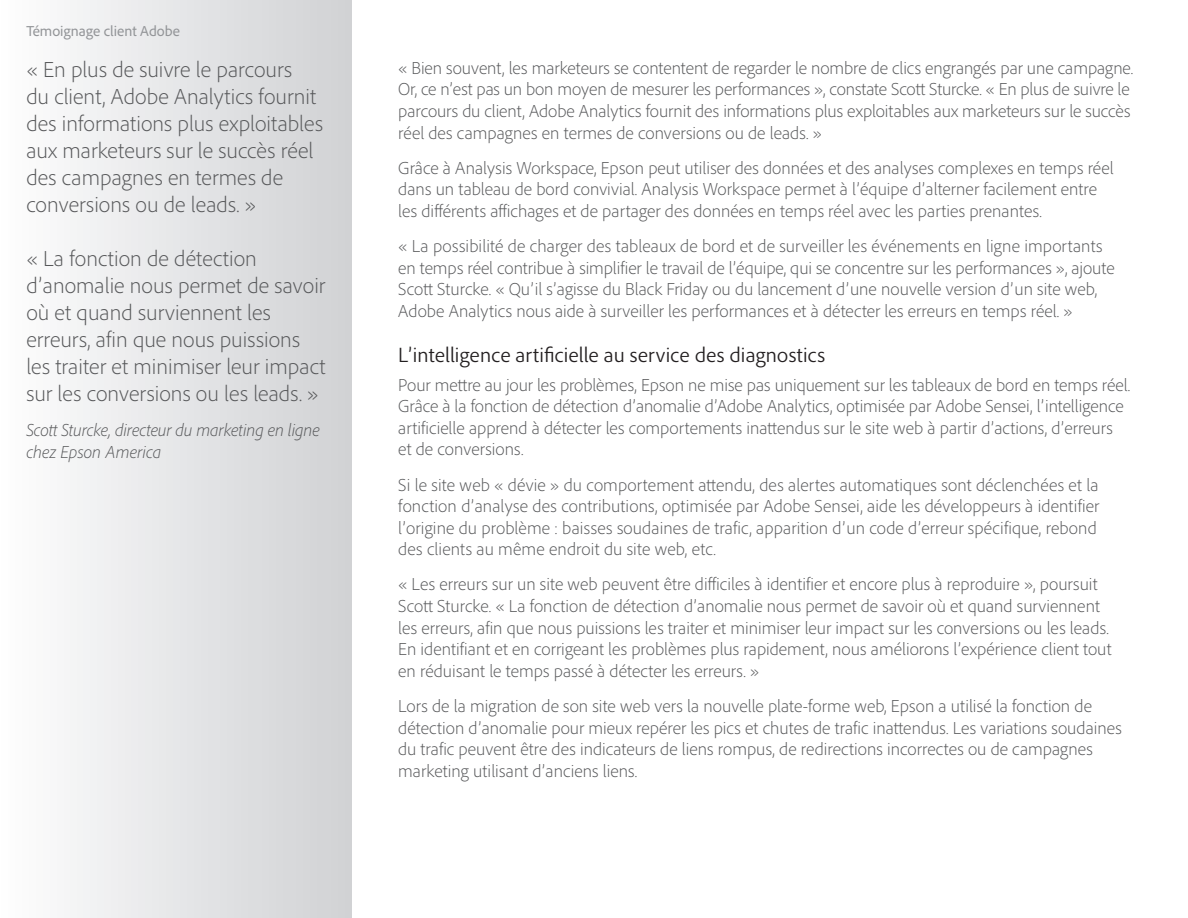
<style>
.page{position:relative;width:1188px;height:918px;background:#fff}
.page>*{position:absolute;margin:0;border:0;box-sizing:border-box;transform-origin:0 0}
.t1{font:300 22.5px/27px "Adobe Clean";color:#57585a}
.t2{font:300 21px "Adobe Clean";color:#231f20}
.t3{font:300 18px/21.6px "Adobe Clean";letter-spacing:.005em;color:#57585a}
.t4{font:italic 300 18px/21.6px "Adobe Clean";color:#57585a}
.t5{font:15px "Adobe Clean";color:#939598}
</style>
<div class="page">
<div style="left:0;top:0;width:352px;height:918px;background:linear-gradient(to right,#fefefe,#d0d1d4)"></div>
<p class="t5" style="left:26px;top:21px;width:155px">Témoignage client Adobe</p>
<p class="t1" style="left:26px;top:56px;width:298px">« En plus de suivre le parcours<br>du client, Adobe Analytics fournit des informations plus exploitables aux marketeurs sur le succès réel des campagnes en termes de conversions ou de leads. »</p>
<p class="t1" style="left:26px;top:245px;width:301px">« La fonction de détection d’anomalie nous permet de savoir où et quand surviennent les erreurs, afin que nous puissions les traiter et minimiser leur impact sur les conversions ou les leads. »</p>
<p class="t4" style="left:26px;top:419px;width:295px">Scott Sturcke, directeur du marketing en ligne chez Epson America</p>
<p class="t3" style="left:398px;top:57px;width:737px">« Bien souvent, les marketeurs se contentent de regarder le nombre de clics engrangés par une campagne.<br>Or, ce n’est pas un bon moyen de mesurer les performances », constate Scott Sturcke. « En plus de suivre le parcours du client, Adobe Analytics fournit des informations plus exploitables aux marketeurs sur le succès réel des campagnes en termes de conversions ou de leads. »</p>
<p class="t3" style="left:398px;top:157px;width:717px">Grâce à Analysis Workspace, Epson peut utiliser des données et des analyses complexes en temps réel dans un tableau de bord convivial. Analysis Workspace permet à l’équipe d’alterner facilement entre les différents affichages et de partager des données en temps réel avec les parties prenantes.</p>
<p class="t3" style="left:398px;top:235px;width:718px">« La possibilité de charger des tableaux de bord et de surveiller les événements en ligne importants en temps réel contribue à simplifier le travail de l’équipe, qui se concentre sur les performances », ajoute Scott Sturcke. « Qu’il s’agisse du Black Friday ou du lancement d’une nouvelle version d’un site web, Adobe Analytics nous aide à surveiller les performances et à détecter les erreurs en temps réel. »</p>
<p class="t2" style="left:398px;top:342px;width:428px">L’intelligence artificielle au service des diagnostics</p>
<p class="t3" style="left:398px;top:373px;width:733px">Pour mettre au jour les problèmes, Epson ne mise pas uniquement sur les tableaux de bord en temps réel.<br>Grâce à la fonction de détection d’anomalie d’Adobe Analytics, optimisée par Adobe Sensei, l’intelligence artificielle apprend à détecter les comportements inattendus sur le site web à partir d’actions, d’erreurs et de conversions.</p>
<p class="t3" style="left:398px;top:473px;width:703px">Si le site web « dévie » du comportement attendu, des alertes automatiques sont déclenchées et la fonction d’analyse des contributions, optimisée par Adobe Sensei, aide les développeurs à identifier l’origine du problème : baisses soudaines de trafic, apparition d’un code d’erreur spécifique, rebond des clients au même endroit du site web, etc.</p>
<p class="t3" style="left:398px;top:573px;width:715px">« Les erreurs sur un site web peuvent être difficiles à identifier et encore plus à reproduire », poursuit Scott Sturcke. « La fonction de détection d’anomalie nous permet de savoir où et quand surviennent les erreurs, afin que nous puissions les traiter et minimiser leur impact sur les conversions ou les leads.<br>En identifiant et en corrigeant les problèmes plus rapidement, nous améliorons l’expérience client tout en réduisant le temps passé à détecter les erreurs. »</p>
<p class="t3" style="left:398px;top:695px;width:725px">Lors de la migration de son site web vers la nouvelle plate-forme web, Epson a utilisé la fonction de détection d’anomalie pour mieux repérer les pics et chutes de trafic inattendus. Les variations soudaines du trafic peuvent être des indicateurs de liens rompus, de redirections incorrectes ou de campagnes marketing utilisant d’anciens liens.</p>
</div>
